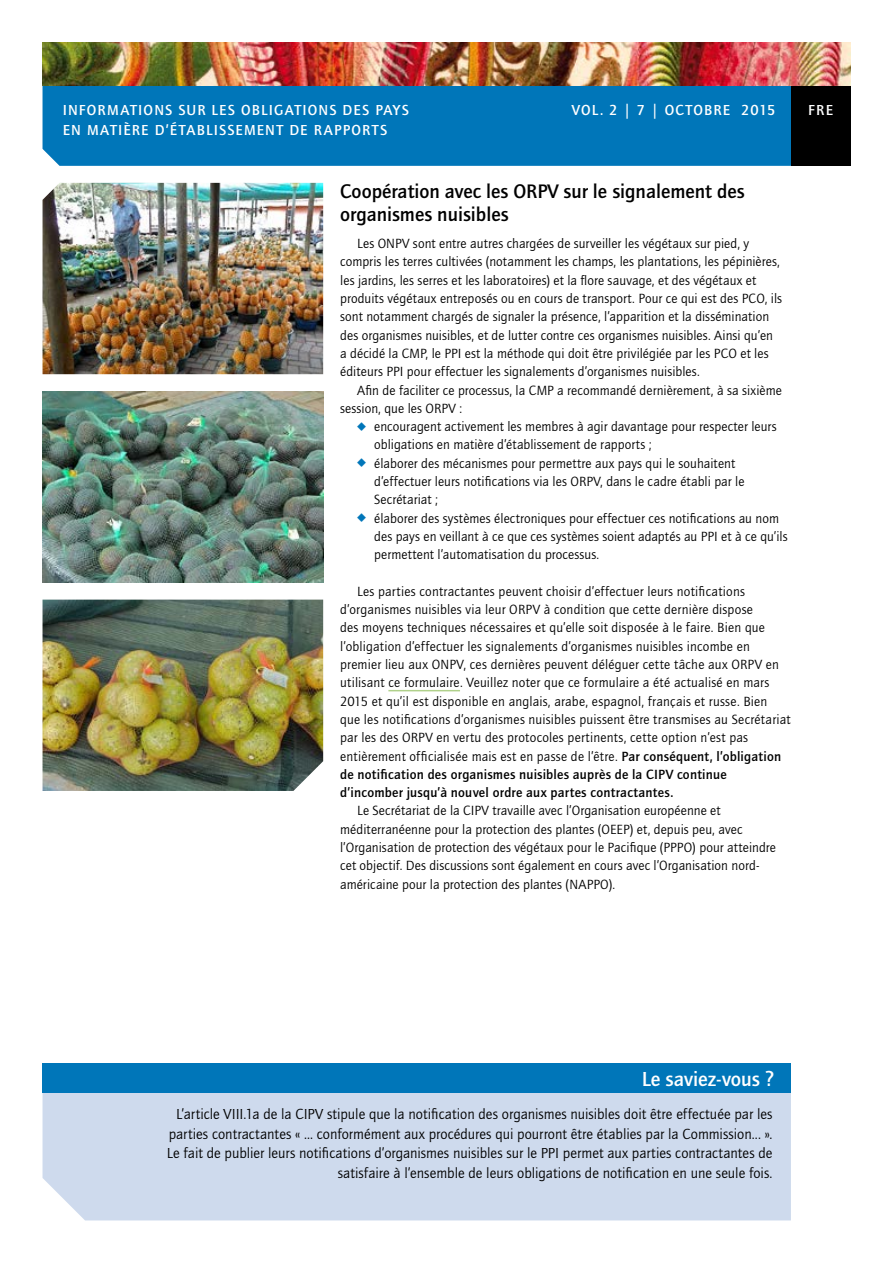
<style>
.page{position:relative;width:893px;height:1263px;background:#fff}
.page>*{position:absolute;margin:0;border:0;box-sizing:border-box;transform-origin:0 0}
.t1{font:500 21px "Quay Sans";color:#fff}
._01_HeadingText{font:500 20.25px/23.2px "Quay Sans";color:#000}
.Text_box{font:15px/19.5px "Quay Sans";color:#000;text-align:center}
.t2{font:500 15px/20.2px "Quay Sans";letter-spacing:.075em;color:#fff}
.Text{font:13.8px/18.3px "Quay Sans";letter-spacing:.01em;color:#000}
.s1{font-weight:500}
</style>
<div class="page">
<div style="left:43px;top:85px;width:748px;height:81px;background:#0076b9"></div>
<div style="left:791px;top:85px;width:59px;height:81px;background:#000"></div>
<img style="left:43px;top:43px;width:807px;height:42px">
<hr style="left:388px;top:690px;width:72px;height:1px;background:#b0d18b">
<div style="left:43px;top:1093px;width:748px;height:127px;background:#cedaed"></div>
<div style="left:43px;top:1063px;width:748px;height:30px;background:#0076b9"></div>
<img style="left:43px;top:600px;width:280px;height:191px">
<img style="left:43px;top:183px;width:280px;height:191px">
<img style="left:43px;top:391px;width:280px;height:192px">
<p class="t2" style="left:63px;top:100px;width:347px">INFORMATIONS SUR LES OBLIGATIONS DES PAYS<br>EN MATIÈRE D’ÉTABLISSEMENT DE RAPPORTS</p>
<p class="t2" style="left:572px;top:100px;width:205px">VOL. 2 | 7 | OCTOBRE 2015</p>
<p class="t2" style="left:808px;top:100px;width:27px">FRE</p>
<p class="_01_HeadingText" style="left:340px;top:180px;width:406px">Coopération avec les ORPV sur le signalement des organismes nuisibles</p>
<p class="Text" style="left:340px;top:235px;width:443px;text-indent:17px">Les ONPV sont entre autres chargées de surveiller les végétaux sur pied, y compris les terres cultivées (notamment les champs, les plantations, les pépinières, les jardins, les serres et les laboratoires) et la flore sauvage, et des végétaux et produits végétaux entreposés ou en cours de transport. Pour ce qui est des PCO, ils sont notamment chargés de signaler la présence, l’apparition et la dissémination des organismes nuisibles, et de lutter contre ces organismes nuisibles. Ainsi qu’en a décidé la CMP, le PPI est la méthode qui doit être privilégiée par les PCO et les éditeurs PPI pour effectuer les signalements d’organismes nuisibles.</p>
<p class="Text" style="left:340px;top:381px;width:443px;text-indent:17px">Afin de faciliter ce processus, la CMP a recommandé dernièrement, à sa sixième session, que les ORPV :</p>
<p class="Text" style="left:374px;top:418px;width:404px;text-indent:-17px"><sup>+</sup> encouragent activement les membres à agir davantage pour respecter leurs obligations en matière d’établissement de rapports ;</p>
<p class="Text" style="left:374px;top:454px;width:372px;text-indent:-17px"><sup>+</sup> élaborer des mécanismes pour permettre aux pays qui le souhaitent d’effectuer leurs notifications via les ORPV, dans le cadre établi par le<br>Secrétariat ;</p>
<p class="Text" style="left:374px;top:509px;width:415px;text-indent:-17px"><sup>+</sup> élaborer des systèmes électroniques pour effectuer ces notifications au nom des pays en veillant à ce que ces systèmes soient adaptés au PPI et à ce qu’ils permettent l’automatisation du processus.</p>
<p class="Text" style="left:340px;top:582px;width:452px;text-indent:17px">Les parties contractantes peuvent choisir d’effectuer leurs notifications d’organismes nuisibles via leur ORPV à condition que cette dernière dispose<br>des moyens techniques nécessaires et qu’elle soit disposée à le faire. Bien que l’obligation d’effectuer les signalements d’organismes nuisibles incombe en premier lieu aux ONPV, ces dernières peuvent déléguer cette tâche aux ORPV en utilisant ce formulaire. Veuillez noter que ce formulaire a été actualisé en mars 2015 et qu’il est disponible en anglais, arabe, espagnol, français et russe. Bien que les notifications d’organismes nuisibles puissent être transmises au Secrétariat par les des ORPV en vertu des protocoles pertinents, cette option n’est pas entièrement officialisée mais est en passe de l’être. <span class="s1">Par conséquent, l’obligation de notification des organismes nuisibles auprès de la CIPV continue d’incomber jusqu’à nouvel ordre aux partes contractantes.</span></p>
<p class="Text" style="left:340px;top:802px;width:437px;text-indent:17px">Le Secrétariat de la CIPV travaille avec l’Organisation européenne et méditerranéenne pour la protection des plantes (OEEP) et, depuis peu, avec l’Organisation de protection des végétaux pour le Pacifique (PPPO) pour atteindre cet objectif. Des discussions sont également en cours avec l’Organisation nord&shy;américaine pour la protection des plantes (NAPPO).</p>
<p class="t1" style="left:642px;top:1067px;width:134px">Le saviez-vous ?</p>
<p class="Text_box" style="left:169px;top:1105px;width:605px">L’article VIII.1a de la CIPV stipule que la notification des organismes nuisibles doit être effectuée par les parties contractantes « ... conformément aux procédures qui pourront être établies par la Commission... ».</p>
<p class="Text_box" style="left:167px;top:1144px;width:607px;text-align:right">Le fait de publier leurs notifications d’organismes nuisibles sur le PPI permet aux parties contractantes de satisfaire à l’ensemble de leurs obligations de notification en une seule fois.</p>
</div>
